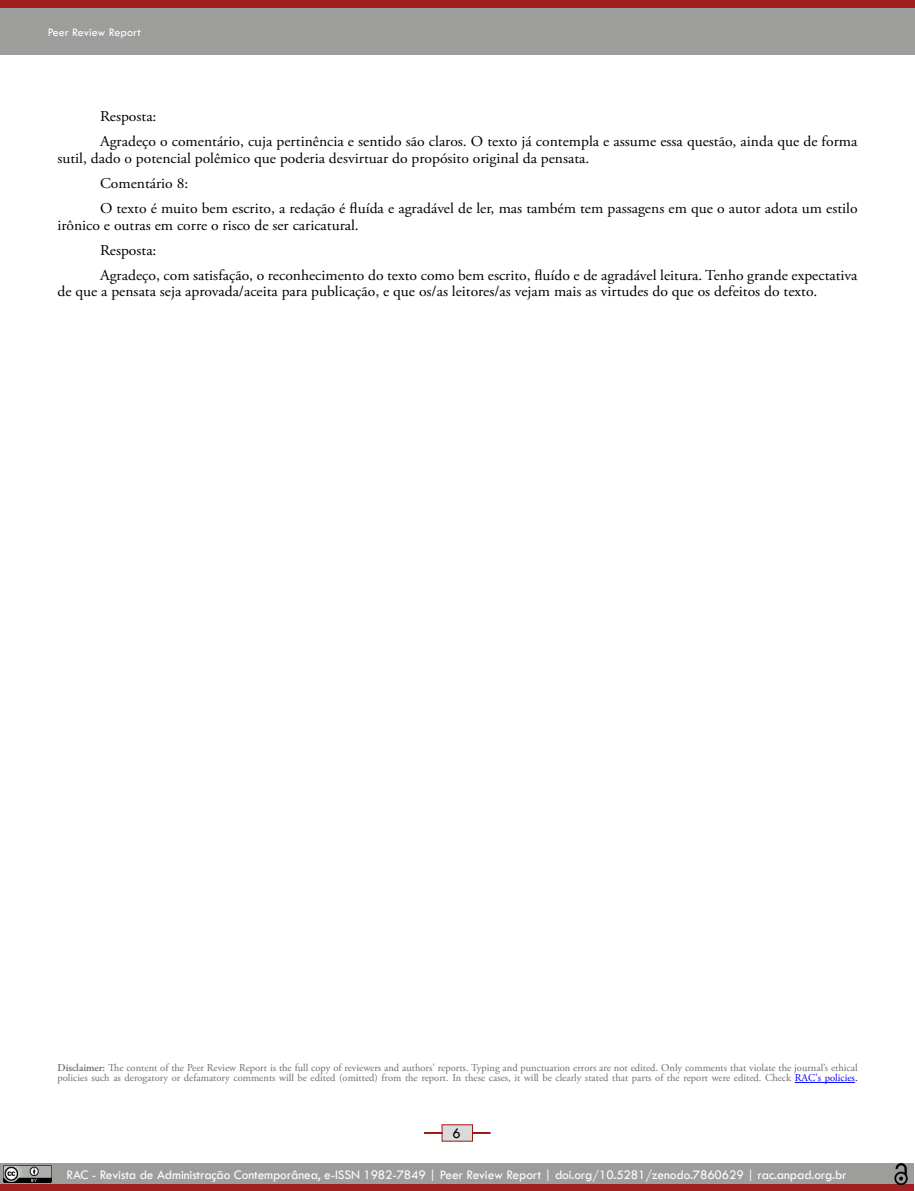
<style>
.page{position:relative;width:915px;height:1191px;background:#fff}
.page>*{position:absolute;margin:0;border:0;box-sizing:border-box;transform-origin:0 0}
.t1{font:15px/25px "Adobe Garamond Pro";color:#000;scale:1.04 1}
.t2{font:15px "Tw Cen";color:#000}
.t3{font:13.5px "Tw Cen";letter-spacing:-.01em;color:#fff}
.t4{font:12px "Tw Cen";color:#fff}
.t5{font:10.5px/10.5px "Adobe Garamond Pro";color:#6e6e6e}
.s1{font-weight:600}
.s2{color:#00f}
.s3{color:#000}
</style>
<div class="page">
<svg style="left:424px;top:1124px;width:67px;height:18px"></svg>
<div style="left:0;top:0;width:914px;height:54px;background:#9d9d9c"></div>
<div style="left:0;top:0;width:914px;height:7px;background:#9d1a18"></div>
<div style="left:0;top:1163px;width:913px;height:21px;background:#9d9d9c"></div>
<div style="left:0;top:1184px;width:913px;height:7px;background:#a0211f"></div>
<img style="left:4px;top:1165px;width:48px;height:17px">
<img style="left:894px;top:1163px;width:13px;height:21px">
<hr style="left:794px;top:1082px;width:60px;height:1px;background:#00f">
<p class="t4" style="left:48px;top:25px;width:94px">Peer Review Report</p>
<p class="t1" style="left:100px;top:105px;width:729px">Resposta:<br>Agradeço o comentário, cuja pertinência e sentido são claros. O texto já contempla e assume essa questão, ainda que de forma</p>
<p class="t1" style="left:100px;top:146px;width:729px;text-indent:-43px">sutil, dado o potencial polêmico que poderia desvirtuar do propósito original da pensata.<br>Comentário 8:<br>O texto é muito bem escrito, a redação é fluída e agradável de ler, mas também tem passagens em que o autor adota um estilo</p>
<p class="t1" style="left:100px;top:213px;width:729px;text-indent:-43px">irônico e outras em corre o risco de ser caricatural.<br>Resposta:<br>Agradeço, com satisfação, o reconhecimento do texto como bem escrito, fluído e de agradável leitura. Tenho grande expectativa</p>
<p class="t1" style="left:57px;top:279px;width:731px">de que a pensata seja aprovada/aceita para publicação, e que os/as leitores/as vejam mais as virtudes do que os defeitos do texto.</p>
<p class="t5" style="left:58px;top:1062px;width:801px"><span class="s1">Disclaimer:</span> The content of the Peer Review Report is the full copy of reviewers and authors' reports. Typing and punctuation errors are not edited. Only comments that violate the journal’s ethical policies such as derogatory or defamatory comments will be edited (omitted) from the report. In these cases, it will be clearly stated that parts of the report were edited. Check <span class="s2">RAC's policies</span><span class="s3">.</span></p>
<p class="t2" style="left:452px;top:1123px;width:10px">6</p>
<p class="t3" style="left:66px;top:1166px;width:781px">RAC - Revista de Administração Contemporânea, e-ISSN 1982-7849 | Peer Review Report | doi.org/10.5281/zenodo.7860629 | rac.anpad.org.br</p>
</div>
